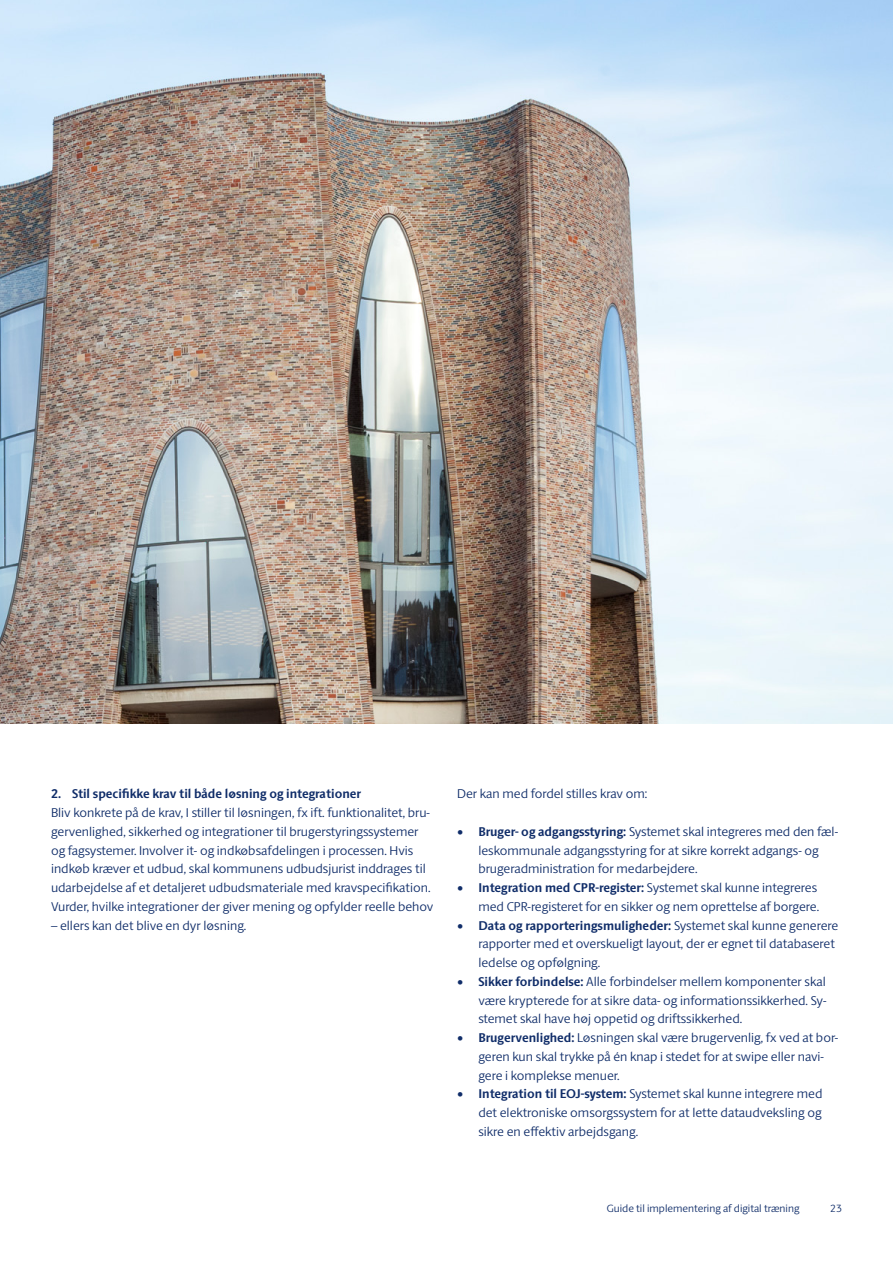
<style>
.page{position:relative;width:893px;height:1263px;background:#fff}
.page>*{position:absolute;margin:0;border:0;box-sizing:border-box;transform-origin:0 0}
.Brødtekst_Bullet{font:300 12.75px/18.8px "ID Sans";color:#102d69}
.Brødtekst{font:300 12.75px/18.8px "ID Sans";color:#102d69}
.Rubrik_3_-_TAB{font:700 12.75px "ID Sans";color:#102d69}
.t1{font:300 10.5px "ID Sans";color:#102d69}
.s1{font-family:"ID Serif";font-weight:400}
.s2{font-weight:700}
</style>
<div class="page">
<img style="left:0;top:0;width:893px;height:723px">
<h3 class="Rubrik_3_-_TAB" style="left:51px;top:786px;width:312px">2. Stil specifikke krav til både løsning og integrationer</h3>
<p class="Brødtekst" style="left:51px;top:803px;width:384px">Bliv konkrete på de krav, I stiller til løsningen, fx ift. funktionalitet, bru&shy;gervenlighed, sikkerhed og integrationer til brugerstyringssystemer og fagsystemer. Involver it- og indkøbsafdelingen i processen. Hvis indkøb kræver et udbud, skal kommunens udbudsjurist inddrages til udarbejdelse af et detaljeret udbudsmateriale med kravspecifikation.<br>Vurder, hvilke integrationer der giver mening og opfylder reelle behov</p>
<p class="Brødtekst" style="left:51px;top:916px;width:197px">– ellers kan det blive en dyr løsning.</p>
<p class="Brødtekst" style="left:457px;top:784px;width:192px">Der kan med fordel stilles krav om:</p>
<p class="Brødtekst_Bullet" style="left:478px;top:822px;width:361px;text-indent:-21px"><span class="s1">•</span> <span class="s2">Bruger- og adgangsstyring:</span> Systemet skal integreres med den fæl&shy;leskommunale adgangsstyring for at sikre korrekt adgangs- og brugeradministration for medarbejdere.</p>
<p class="Brødtekst_Bullet" style="left:457px;top:878px;width:364px;text-align:right"><span class="s1">•</span> <span class="s2">Integration med CPR-register:</span> Systemet skal kunne integreres med CPR-registeret for en sikker og nem oprettelse af borgere.</p>
<p class="Brødtekst_Bullet" style="left:478px;top:916px;width:361px;text-indent:-21px"><span class="s1">•</span> <span class="s2">Data og rapporteringsmuligheder:</span> Systemet skal kunne generere rapporter med et overskueligt layout, der er egnet til databaseret ledelse og opfølgning.</p>
<p class="Brødtekst_Bullet" style="left:478px;top:972px;width:350px;text-align:justify;text-indent:-21px"><span class="s1">•</span> <span class="s2">Sikker forbindelse:</span> Alle forbindelser mellem komponenter skal være krypterede for at sikre data- og informationssikkerhed. Sy&shy;stemet skal have høj oppetid og driftssikkerhed.</p>
<p class="Brødtekst_Bullet" style="left:478px;top:1028px;width:361px;text-indent:-21px"><span class="s1">•</span> <span class="s2">Brugervenlighed:</span> Løsningen skal være brugervenlig, fx ved at bor&shy;geren kun skal trykke på én knap i stedet for at swipe eller navi&shy;gere i komplekse menuer.</p>
<p class="Brødtekst_Bullet" style="left:478px;top:1084px;width:346px;text-align:justify;text-indent:-21px"><span class="s1">•</span> <span class="s2">Integration til EOJ-system:</span> Systemet skal kunne integrere med det elektroniske omsorgssystem for at lette dataudveksling og sikre en effektiv arbejdsgang.</p>
<p class="t1" style="left:607px;top:1202px;width:194px">Guide til implementering af digital træning</p>
<p class="t1" style="left:830px;top:1202px;width:13px">23</p>
</div>
